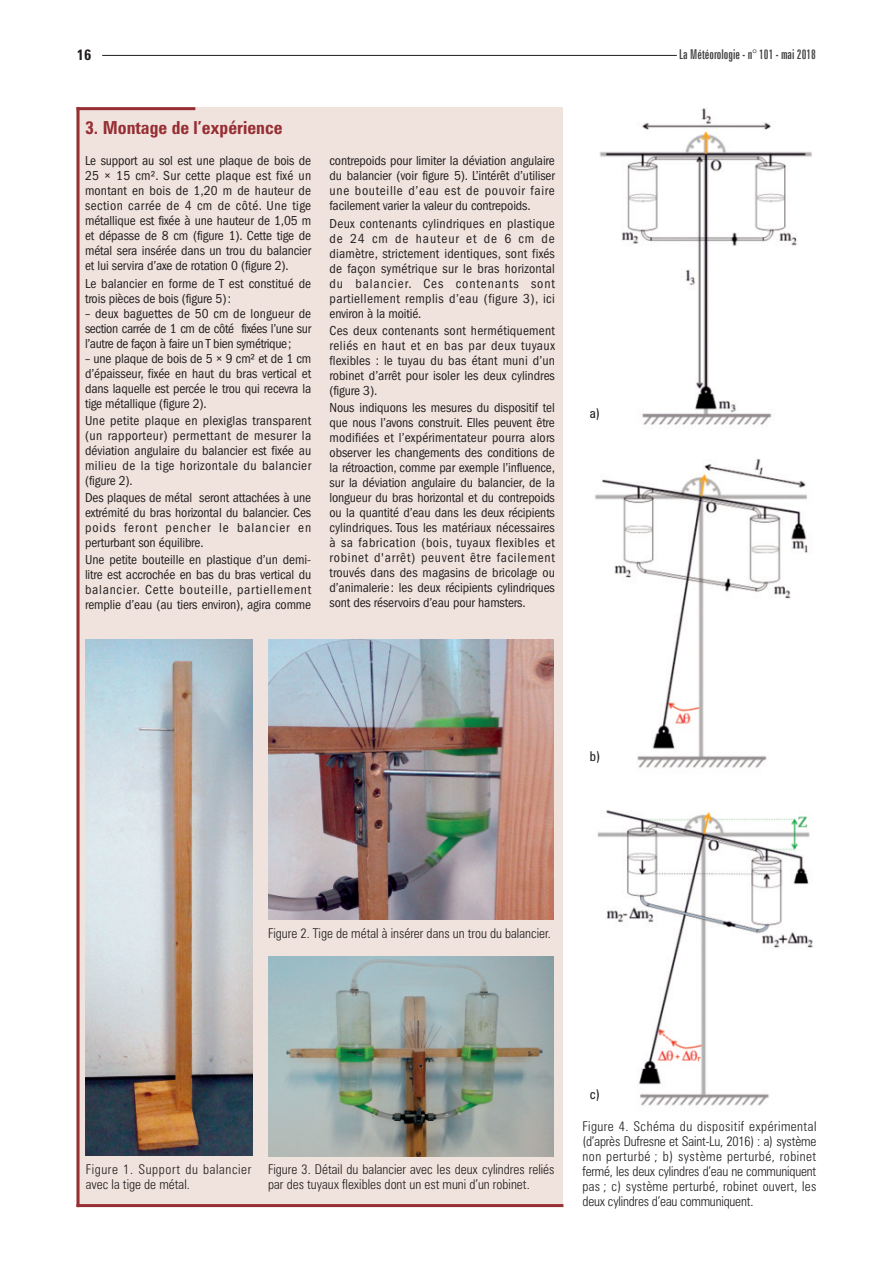
<style>
.page{position:relative;width:893px;height:1263px;background:#fff}
.page>*{position:absolute;margin:0;border:0;box-sizing:border-box;transform-origin:0 0}
.t1{font:700 condensed 18px "Zurich BT";color:#962e33}
.t2{font:700 condensed 15px "Zurich BT";color:#231f20}
.t3{font:condensed 13.5px/15px "Franklin Gothic";letter-spacing:-.01em;color:#231f20;text-align:justify}
.t4{font:300 condensed 13.5px/15px "Zurich BT";color:#231f20}
.t5{font:300 condensed 13.5px/15px "Zurich BT";letter-spacing:.045em;color:#231f20}
.t6{font:extra-condensed 13.5px "Zurich BT";color:#3e3e3f}
.t7{font:condensed 13.5px "Zurich BT";color:#231f20}
</style>
<div class="page">
<hr style="left:102px;top:55px;width:575px;height:1px;background:#231f20">
<div style="left:77px;top:107px;width:486px;height:1098px;background:#f0e3dd"></div>
<hr style="left:77px;top:107px;width:118px;height:3px;background:#962e33">
<hr style="left:77px;top:1204px;width:486px;height:3px;background:#962e33">
<hr style="left:77px;top:107px;width:3px;height:1100px;background:#962e33">
<img style="left:86px;top:639px;width:167px;height:516px">
<img style="left:268px;top:956px;width:286px;height:200px">
<img style="left:268px;top:639px;width:286px;height:280px">
<img style="left:595px;top:108px;width:218px;height:998px">
<div style="left:583px;top:409px;width:24px;height:28px;background:#fff"></div>
<div style="left:583px;top:751px;width:24px;height:23px;background:#fff"></div>
<div style="left:583px;top:1089px;width:24px;height:17px;background:#fff"></div>
<p class="t2" style="left:77px;top:49px;width:16px">16</p>
<p class="t6" style="left:679px;top:49px;width:138px">La Météorologie - n° 101 - mai 2018</p>
<h1 class="t1" style="left:85px;top:121px;width:199px">3. Montage de l’expérience</h1>
<p class="t3" style="left:85px;top:155px;width:228px">Le support au sol est une plaque de bois de 25 × 15 cm². Sur cette plaque est fixé un montant en bois de 1,20 m de hauteur de section carrée de 4 cm de côté. Une tige métallique est fixée à une hauteur de 1,05 m et dépasse de 8 cm (figure 1). Cette tige de métal sera insérée dans un trou du balancier et lui servira d’axe de rotation 0 (figure 2).</p>
<p class="t3" style="left:85px;top:277px;width:228px">Le balancier en forme de T est constitué de trois pièces de bois (figure 5):</p>
<p class="t3" style="left:85px;top:307px;width:228px">– deux baguettes de 50 cm de longueur de section carrée de 1 cm de côté fixées l’une sur l’autre de façon à faire un T bien symétrique;</p>
<p class="t3" style="left:85px;top:352px;width:228px">– une plaque de bois de 5 × 9 cm² et de 1 cm d’épaisseur, fixée en haut du bras vertical et dans laquelle est percée le trou qui recevra la tige métallique (figure 2).</p>
<p class="t3" style="left:85px;top:414px;width:228px">Une petite plaque en plexiglas transparent (un rapporteur) permettant de mesurer la déviation angulaire du balancier est fixée au milieu de la tige horizontale du balancier (figure 2).</p>
<p class="t3" style="left:85px;top:491px;width:228px">Des plaques de métal seront attachées à une extrémité du bras horizontal du balancier. Ces poids feront pencher le balancier en perturbant son équilibre.</p>
<p class="t3" style="left:85px;top:553px;width:228px">Une petite bouteille en plastique d’un demi&shy;litre est accrochée en bas du bras vertical du balancier. Cette bouteille, partiellement remplie d’eau (au tiers environ), agira comme</p>
<p class="t3" style="left:330px;top:155px;width:227px">contrepoids pour limiter la déviation angulaire du balancier (voir figure 5). L’intérêt d’utiliser une bouteille d’eau est de pouvoir faire facilement varier la valeur du contrepoids.</p>
<p class="t3" style="left:330px;top:217px;width:227px">Deux contenants cylindriques en plastique de 24 cm de hauteur et de 6 cm de diamètre, strictement identiques, sont fixés de façon symétrique sur le bras horizontal du balancier. Ces contenants sont partiellement remplis d’eau (figure 3), ici environ à la moitié.</p>
<p class="t3" style="left:330px;top:324px;width:227px">Ces deux contenants sont hermétiquement reliés en haut et en bas par deux tuyaux flexibles : le tuyau du bas étant muni d’un robinet d’arrêt pour isoler les deux cylindres (figure 3).</p>
<p class="t3" style="left:330px;top:401px;width:227px">Nous indiquons les mesures du dispositif tel que nous l’avons construit. Elles peuvent être modifiées et l’expérimentateur pourra alors observer les changements des conditions de la rétroaction, comme par exemple l’influence, sur la déviation angulaire du balancier, de la longueur du bras horizontal et du contrepoids ou la quantité d’eau dans les deux récipients cylindriques. Tous les matériaux nécessaires à sa fabrication (bois, tuyaux flexibles et robinet d'arrêt) peuvent être facilement trouvés dans des magasins de bricolage ou d’animalerie : les deux récipients cylindriques sont des réservoirs d’eau pour hamsters.</p>
<p class="t7" style="left:590px;top:409px;width:11px">a)</p>
<p class="t7" style="left:590px;top:751px;width:12px">b)</p>
<p class="t4" style="left:268px;top:926px;width:284px">Figure 2. Tige de métal à insérer dans un trou du balancier.</p>
<p class="t5" style="left:86px;top:1163px;width:167px">Figure 1. Support du balancier avec la tige de métal.</p>
<p class="t4" style="left:268px;top:1163px;width:288px">Figure 3. Détail du balancier avec les deux cylindres reliés par des tuyaux flexibles dont un est muni d’un robinet.</p>
<p class="t7" style="left:590px;top:1089px;width:11px">c)</p>
<p class="t4" style="left:583px;top:1120px;width:235px;text-align:justify">Figure 4. Schéma du dispositif expérimental (d’après Dufresne et Saint-Lu, 2016) : a) système non perturbé ; b) système perturbé, robinet fermé, les deux cylindres d’eau ne communiquent pas ; c) système perturbé, robinet ouvert, les deux cylindres d’eau communiquent.</p>
</div>
